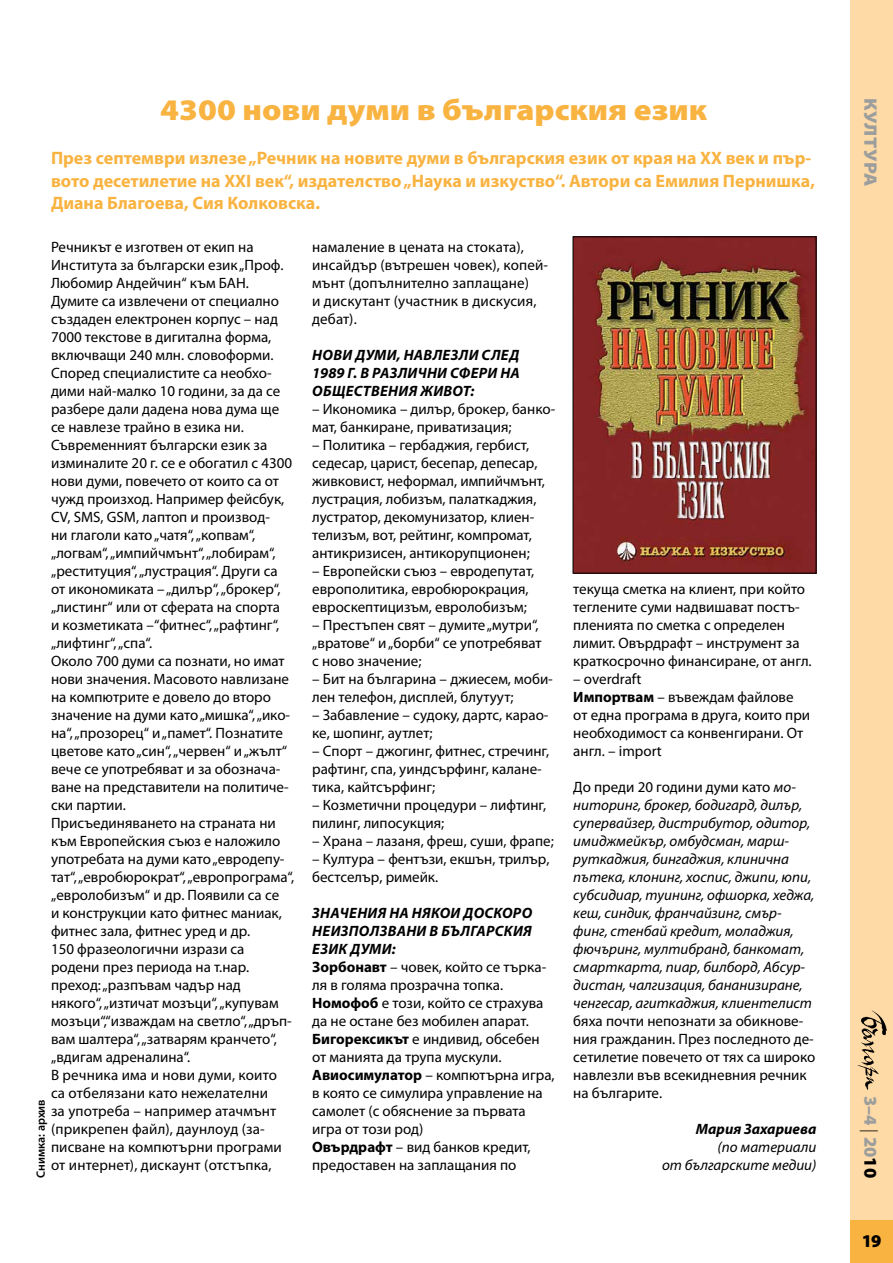
<style>
.page{position:relative;width:893px;height:1263px;background:#fff}
.page>*{position:absolute;margin:0;border:0;box-sizing:border-box;transform-origin:0 0}
.t1{font:900 30px "Myriad Pro";color:#f9b341;scale:1.1 1}
.t2{font:700 18px/22.5px "Myriad Pro";color:#f9b341}
.t3{font:900 18px "Myriad Pro";color:#9c9d9d}
.t4{font:900 18px "Myriad Pro";color:#9c9d9d;scale:1.1 1}
.t5{font:900 18px "Myriad Pro";color:#000}
.t6{font:15px/18px "Myriad Pro";color:#000}
.t7{font:italic 15px/18px "Myriad Pro";color:#000}
.t8{font:italic 700 15px/18px "Myriad Pro";letter-spacing:.085em;color:#000}
.t9{font:italic 700 15px/18px "Myriad Pro";letter-spacing:.075em;color:#000}
.t10{font:italic 700 15px/18px "Myriad Pro";letter-spacing:.035em;color:#000}
.t11{font:italic 700 15px "Myriad Pro";color:#000}
.t12{font:italic 700 15px "Myriad Pro";letter-spacing:.055em;color:#000}
.t13{font:600 12px "Myriad Pro";color:#000}
.s1{font-weight:700}
.s2{font-style:normal}
.s3{font-weight:700;font-style:italic}
.s4{font-weight:300;color:#000}
.s5{color:#000}
</style>
<div class="page">
<div style="left:850px;top:0;width:43px;height:1263px;background:#fddaa6"></div>
<div style="left:850px;top:1220px;width:43px;height:43px;background:#f9b341"></div>
<img style="left:857px;top:1010px;width:29px;height:80px">
<img style="left:575px;top:238px;width:239px;height:333px">
<h1 class="t1" style="left:160px;top:90px;width:499px">4300 нови думи в българския език</h1>
<p class="t2" style="left:51px;top:146px;width:766px">През септември излезе „Речник на новите думи в българския език от края на XX век и пър&shy;вото десетилетие на XXI век“, издателство „Наука и изкуство“. Автори са Емилия Пернишка,<br>Диана Благоева, Сия Колковска.</p>
<p class="t6" style="left:51px;top:238px;width:245px">Речникът е изготвен от екип на<br>Института за български език „Проф.<br>Любомир Андейчин“ към БАН.<br>Думите са извлечени от специално създаден електронен корпус – над<br>7000 текстове в дигитална форма, включващи 240 млн. словоформи.<br>Според специалистите са необхо&shy;дими най-малко 10 години, за да се разбере дали дадена нова дума ще се навлезе трайно в езика ни.<br>Съвременният български език за изминалите 20 г. се е обогатил с 4300 нови думи, повечето от които са от чужд произход. Например фейсбук,<br>CV, SMS, GSM, лаптоп и производ-<br>ни глаголи като „чатя“, „копвам“, „логвам“, „импийчмънт“, „лобирам“, „реституция“, „лустрация“. Други са от икономиката – „дилър“, „брокер“, „листинг“ или от сферата на спорта<br>и козметиката –“фитнес“, „рафтинг“, „лифтинг“, „спа“.<br>Около 700 думи са познати, но имат нови значения. Масовото навлизане на компютрите е довело до второ значение на думи като „мишка“, „ико&shy;на“, „прозорец“ и „памет“. Познатите цветове като „син“, „червен“ и „жълт“ вече се употребяват и за обознача&shy;ване на представители на политиче&shy;ски партии.<br>Присъединяването на страната ни към Европейския съюз е наложило употребата на думи като „евродепу&shy;тат“, „евробюрократ“, „европрограма“, „евролобизъм“ и др. Появили са се<br>и конструкции като фитнес маниак, фитнес зала, фитнес уред и др.<br>150 фразеологични изрази са родени през периода на т.нар. преход: „разпъвам чадър над някого“, „изтичат мозъци“, „купувам мозъци“,“изваждам на светло“, „дръп&shy;вам шалтера“, „затварям кранчето“, „вдигам адреналина“.<br>В речника има и нови думи, които са отбелязани като нежелателни<br>за употреба – например атачмънт (прикрепен файл), даунлоуд (за&shy;писване на компютърни програми от интернет), дискаунт (отстъпка,</p>
<p class="t6" style="left:312px;top:238px;width:237px">намаление в цената на стоката), инсайдър (вътрешен човек), копей&shy;мънт (допълнително заплащане)<br>и дискутант (участник в дискусия, дебат).</p>
<p class="t9" style="left:312px;top:345px;width:207px">Нови думи,навлезли след<br>1989 г. в различни</p>
<p class="t10" style="left:312px;top:363px;width:208px;text-indent:138px">сфери на обществения живот:</p>
<p class="t6" style="left:312px;top:400px;width:245px">– Икономика – дилър, брокер, банко&shy;мат, банкиране, приватизация;</p>
<p class="t6" style="left:312px;top:436px;width:234px">– Политика – гербаджия, гербист, седесар, царист, бесепар, депесар, живковист, неформал, импийчмънт, лустрация, лобизъм, палаткаджия, лустратор, декомунизатор, клиен&shy;телизъм, вот, рейтинг, компромат, антикризисен, антикорупционен;</p>
<p class="t6" style="left:312px;top:562px;width:223px">– Европейски съюз – евродепутат, европолитика, евробюрокрация, евроскептицизъм, евролобизъм;</p>
<p class="t6" style="left:312px;top:616px;width:231px">– Престъпен свят – думите „мутри“, „вратове“ и „борби“ се употребяват с ново значение;</p>
<p class="t6" style="left:312px;top:670px;width:242px">– Бит на българина – джиесем, моби&shy;лен телефон, дисплей, блутуут;</p>
<p class="t6" style="left:312px;top:706px;width:238px">– Забавление – судоку, дартс, карао&shy;ке, шопинг, аутлет;</p>
<p class="t6" style="left:312px;top:742px;width:239px">– Спорт – джогинг, фитнес, стречинг, рафтинг, спа, уиндсърфинг, калане&shy;тика, кайтсърфинг;</p>
<p class="t6" style="left:312px;top:796px;width:236px">– Козметични процедури – лифтинг, пилинг, липосукция;</p>
<p class="t6" style="left:312px;top:832px;width:243px">– Храна – лазаня, фреш, суши, фрапе;</p>
<p class="t6" style="left:312px;top:850px;width:239px">– Култура – фентъзи, екшън, трилър, бестселър, римейк.</p>
<p class="t8" style="left:312px;top:903px;width:221px">Значения на някои доскоро неизп</p>
<p class="t6" style="left:573px;top:580px;width:240px">текуща сметка на клиент, при който теглените суми надвишават постъ&shy;пленията по сметка с определен лимит. Овърдрафт – инструмент за краткосрочно финансиране, от англ.</p>
<p class="t6" style="left:573px;top:670px;width:238px">– overdraft<br><span class="s1">Импортвам</span> – въвеждам файлове от една програма в друга, които при необходимост са конвенгирани. От англ. – import</p>
<p class="t7" style="left:573px;top:778px;width:243px"><span class="s2">До преди 20 години думи като</span> мо&shy;ниторинг, брокер, бодигард, дилър, супервайзер, дистрибутор, одитор, имиджмейкър, омбудсман, марш&shy;руткаджия, бингаджия, клинична пътека, клонинг, хоспис, джипи, юпи, субсидиар, туининг, офшорка, хеджа, кеш, синдик, франчайзинг, смър&shy;финг, стенбай кредит, моладжия, фючъринг, мултибранд, банкомат, смарткарта, пиар, билборд, Абсур&shy;дистан, чалгизация, бананизиране, ченгесар, агиткаджия, клиентелист</p>
<p class="t6" style="left:573px;top:1012px;width:244px">бяха почти непознати за обикнове&shy;ния гражданин. През последното де&shy;сетилетие повечето от тях са широко навлезли във всекидневния речник на българите.</p>
<p class="t11" style="left:696px;top:1119px;width:122px">Мария Захариева</p>
<p class="t7" style="left:662px;top:1138px;width:156px;text-align:right">(по материали<br>от българските медии)</p>
<p class="t8" style="left:359px;top:921px;width:147px">олзвани в български</p>
<p class="t12" style="left:523px;top:921px;width:9px">я</p>
<p class="t12" style="left:312px;top:939px;width:19px">език</p>
<p class="t6" style="left:312px;top:940px;width:244px;text-indent:38px"><span class="s3">думи:<br></span><span class="s1">Зорбонавт</span> – човек, който се търка&shy;ля в голяма прозрачна топка.<br><span class="s1">Номофоб</span> е този, който се страхува да не остане без мобилен апарат.<br><span class="s1">Бигорексикът</span> е индивид, обсебен от манията да трупа мускули.<br><span class="s1">Авиосимулатор</span> – компютърна игра, в която се симулира управление на самолет (с обяснение за първата игра от този род)<br><span class="s1">Овърдрафт</span> – вид банков кредит, предоставен на заплащания по</p>
<p class="t13" style="left:33px;top:1178px;width:80px;rotate:-90deg">Снимка: архив</p>
<p class="t4" style="left:883px;top:98px;width:80px;rotate:90deg">Култура</p>
<p class="t3" style="left:883px;top:1096px;width:83px;rotate:90deg">3–4 <span class="s4">|</span> 20<span class="s5">10</span></p>
<p class="t5" style="left:862px;top:1229px;width:21px">19</p>
</div>
